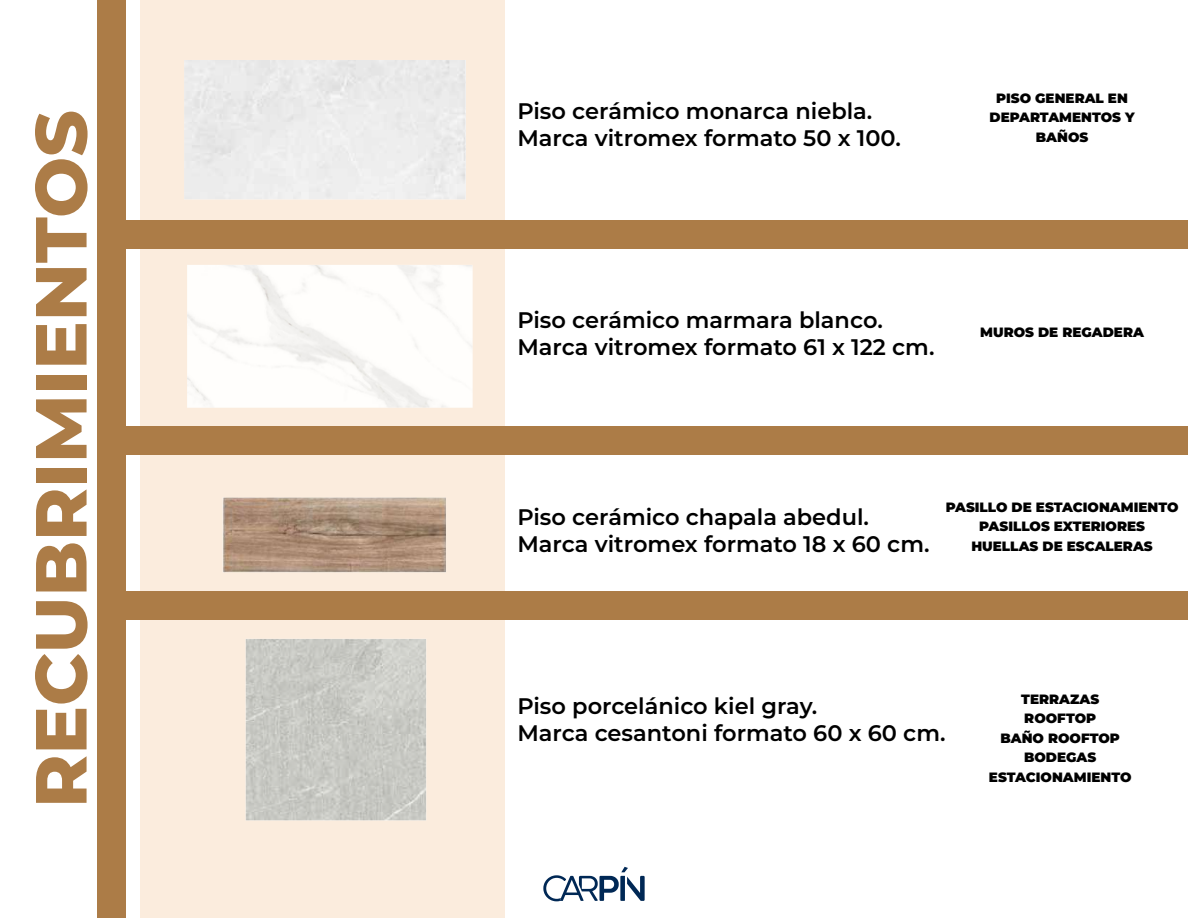
<style>
.page{position:relative;width:1188px;height:918px;background:#fff}
.page>*{position:absolute;margin:0;border:0;box-sizing:border-box;transform-origin:0 0}
.t1{font:800 72.15px "Montserrat";color:#ac7c47}
.t2{font:600 22.5px/27px "Montserrat";color:#000}
.t3{font:900 13.5px/19.5px "Montserrat";color:#000;text-align:center}
</style>
<div class="page">
<div style="left:141px;top:0;width:364px;height:918px;background:#fbecdd"></div>
<div style="left:97px;top:0;width:29px;height:918px;background:#ac7c47"></div>
<div style="left:120px;top:220px;width:1068px;height:29px;background:#ac7c47"></div>
<div style="left:120px;top:591px;width:1068px;height:29px;background:#ac7c47"></div>
<div style="left:120px;top:426px;width:1068px;height:29px;background:#ac7c47"></div>
<svg style="left:543px;top:867px;width:102px;height:34px"></svg>
<div style="left:184px;top:60px;width:282px;height:140px;background:#ececec"></div>
<img style="left:187px;top:265px;width:286px;height:143px">
<img style="left:223px;top:497px;width:223px;height:76px">
<img style="left:245px;top:639px;width:181px;height:182px">
<p class="t3" style="left:990px;top:87px;width:147px">PISO GENERAL EN<br>DEPARTAMENTOS Y<br>BAÑOS</p>
<h1 class="t1" style="left:8px;top:808px;width:699px;rotate:-90deg">RECUBRIMIENTOS</h1>
<p class="t2" style="left:517px;top:97px;width:385px">Piso cerámico monarca niebla.<br>Marca vitromex formato 50 x 100.</p>
<p class="t2" style="left:517px;top:305px;width:419px">Piso cerámico marmara blanco.<br>Marca vitromex formato 61 x 122 cm.</p>
<p class="t3" style="left:980px;top:322px;width:165px">MUROS DE REGADERA</p>
<p class="t3" style="left:946px;top:496px;width:234px">PASILLO DE ESTACIONAMIENTO<br>PASILLOS EXTERIORES<br>HUELLAS DE ESCALERAS</p>
<p class="t2" style="left:517px;top:503px;width:414px">Piso cerámico chapala abedul.<br>Marca vitromex formato 18 x 60 cm.</p>
<p class="t2" style="left:517px;top:691px;width:430px">Piso porcelánico kiel gray.<br>Marca cesantoni formato 60 x 60 cm.</p>
<p class="t3" style="left:989px;top:688px;width:144px">TERRAZAS<br>ROOFTOP<br>BAÑO ROOFTOP<br>BODEGAS<br>ESTACIONAMIENTO</p>
</div>
